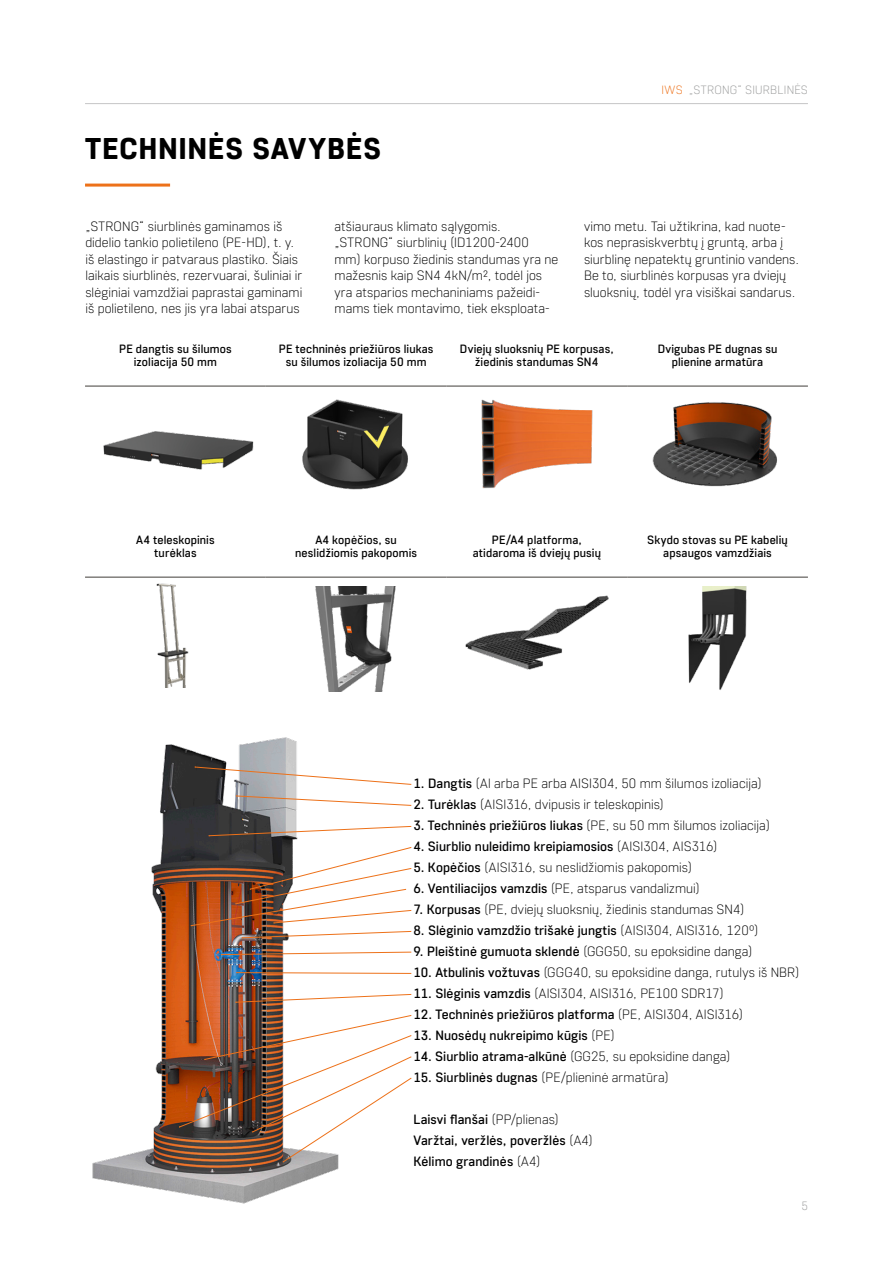
<style>
.page{position:relative;width:893px;height:1263px;background:#fff}
.page>*{position:absolute;margin:0;border:0;box-sizing:border-box;transform-origin:0 0}
.t1{font:800 30px "Core Sans R65";letter-spacing:.02em;color:#000}
.t2{font:300 13.5px/16.5px "Core Sans R25";letter-spacing:.005em;color:#000}
.t3{font:500 13.5px/21px "Core Sans R45";letter-spacing:.01em;color:#000}
.t4{font:500 13.5px "Core Sans R45";letter-spacing:.005em;color:#010102}
.t5{font:500 12px/13.5px "Core Sans R45";letter-spacing:.01em;color:#000;text-align:center}
.t6{font:300 12px "Core Sans R25";letter-spacing:.025em;color:#9b9c9c}
.s1{color:#ed7119}
.s2{font-family:"Core Sans R45";font-weight:500}
.s3{color:#000}
.s4{font-family:"Core Sans R25";font-weight:300}
</style>
<div class="page">
<hr style="left:85px;top:103px;width:723px;height:1px;background:#c5c5c6">
<hr style="left:85px;top:184px;width:85px;height:3px;background:#ed7119">
<svg style="left:85px;top:385px;width:723px;height:1px"></svg>
<hr style="left:265px;top:339px;width:1px;height:47px;background:#fff">
<hr style="left:446px;top:339px;width:1px;height:47px;background:#fff">
<hr style="left:626px;top:339px;width:2px;height:47px;background:#fff">
<hr style="left:85px;top:386px;width:181px;height:1px;background:#413e3a">
<hr style="left:266px;top:386px;width:180px;height:1px;background:#413e3a">
<hr style="left:446px;top:386px;width:181px;height:1px;background:#413e3a">
<hr style="left:627px;top:386px;width:181px;height:1px;background:#413e3a">
<svg style="left:85px;top:576px;width:723px;height:1px"></svg>
<hr style="left:265px;top:530px;width:1px;height:47px;background:#fff">
<hr style="left:446px;top:530px;width:1px;height:47px;background:#fff">
<hr style="left:626px;top:530px;width:2px;height:47px;background:#fff">
<hr style="left:85px;top:577px;width:181px;height:1px;background:#413e3a">
<hr style="left:266px;top:577px;width:180px;height:1px;background:#413e3a">
<hr style="left:446px;top:577px;width:181px;height:1px;background:#413e3a">
<hr style="left:627px;top:577px;width:181px;height:1px;background:#413e3a">
<img style="left:481px;top:399px;width:112px;height:90px">
<img style="left:103px;top:431px;width:151px;height:39px">
<img style="left:156px;top:583px;width:33px;height:105px">
<img style="left:302px;top:399px;width:106px;height:91px">
<img style="left:315px;top:586px;width:81px;height:105px">
<img style="left:688px;top:586px;width:59px;height:104px">
<img style="left:652px;top:402px;width:125px;height:85px">
<img style="left:465px;top:595px;width:144px;height:75px">
<img style="left:92px;top:737px;width:247px;height:467px">
<svg style="left:208px;top:826px;width:204px;height:10px"></svg>
<svg style="left:195px;top:766px;width:217px;height:19px"></svg>
<svg style="left:236px;top:795px;width:176px;height:11px"></svg>
<svg style="left:191px;top:847px;width:221px;height:91px"></svg>
<svg style="left:221px;top:952px;width:191px;height:3px"></svg>
<svg style="left:236px;top:972px;width:176px;height:2px"></svg>
<svg style="left:235px;top:994px;width:177px;height:9px"></svg>
<img style="left:179px;top:1015px;width:233px;height:147px">
<h1 class="t1" style="left:85px;top:130px;width:298px">TECHNINĖS SAVYBĖS</h1>
<p class="t6" style="left:661px;top:82px;width:148px"><span class="s1">IWS</span> „STRONG“ SIURBLINĖS</p>
<p class="t2" style="left:85px;top:217px;width:219px">„STRONG“ siurblinės gaminamos iš didelio tankio polietileno (PE-HD), t. y. iš elastingo ir patvaraus plastiko. Šiais laikais siurblinės, rezervuarai, šuliniai ir slėginiai vamzdžiai paprastai gaminami iš polietileno, nes jis yra labai atsparus</p>
<p class="t2" style="left:334px;top:217px;width:225px">atšiauraus klimato sąlygomis. „STRONG“ siurblinių (ID1200-2400 mm) korpuso žiedinis standumas yra ne mažesnis kaip SN4 4kN/m², todėl jos yra atsparios mechaniniams pažeidi&shy;mams tiek montavimo, tiek eksploata-</p>
<p class="t2" style="left:584px;top:217px;width:217px">vimo metu. Tai užtikrina, kad nuote&shy;kos neprasiskverbtų į gruntą, arba į siurblinę nepatektų gruntinio vandens.<br>Be to, siurblinės korpusas yra dviejų sluoksnių, todėl yra visiškai sandarus.</p>
<p class="t5" style="left:119px;top:341px;width:114px">PE dangtis su šilumos izoliacija 50 mm</p>
<p class="t5" style="left:279px;top:341px;width:156px">PE techninės priežiūros liukas su šilumos izoliacija 50 mm</p>
<p class="t5" style="left:460px;top:341px;width:155px">Dviejų sluoksnių PE korpusas, žiedinis standumas SN4</p>
<p class="t5" style="left:658px;top:341px;width:121px">Dvigubas PE dugnas su plienine armatūra</p>
<p class="t5" style="left:136px;top:532px;width:80px">A4 teleskopinis turėklas</p>
<p class="t5" style="left:295px;top:532px;width:123px">A4 kopėčios, su neslidžiomis pakopomis</p>
<p class="t5" style="left:473px;top:532px;width:130px">PE/A4 platforma, atidaroma iš dviejų pusių</p>
<p class="t5" style="left:647px;top:532px;width:142px">Skydo stovas su PE kabelių apsaugos vamzdžiais</p>
<p class="t2" style="left:413px;top:774px;width:350px"><span class="s2">1. Dangtis</span> (Al arba PE arba AISI304, 50 mm šilumos izoliacija)</p>
<p class="t2" style="left:413px;top:795px;width:252px"><span class="s2">2. Turėklas</span> (AISI316, dvipusis ir teleskopinis)</p>
<p class="t2" style="left:413px;top:816px;width:358px"><span class="s2">3. Techninės priežiūros liukas</span> (PE, su 50 mm šilumos izoliacija)</p>
<p class="t4" style="left:413px;top:837px;width:306px"><span class="s3">4.</span> Siurblio nuleidimo kreipiamosios <span class="s4">(AISI304, AIS316)</span></p>
<p class="t2" style="left:413px;top:858px;width:280px"><span class="s2">5. Kopėčios</span> (AISI316, su neslidžiomis pakopomis)</p>
<p class="t2" style="left:413px;top:880px;width:288px"><span class="s2">6. Ventiliacijos vamzdis</span> (PE, atsparus vandalizmui)</p>
<p class="t2" style="left:413px;top:901px;width:333px"><span class="s2">7. Korpusas</span> (PE, dviejų sluoksnių, žiedinis standumas SN4)</p>
<p class="t3" style="left:413px;top:919px;width:347px">8. Slėginio vamzdžio trišakė jungtis <span class="s4">(AISI304, AISI316, 120º)</span></p>
<p class="t3" style="left:413px;top:940px;width:341px">9. Pleištinė gumuota sklendė <span class="s4">(GGG50, su epoksidine danga)</span></p>
<p class="t2" style="left:413px;top:964px;width:388px"><span class="s2">10. Atbulinis vožtuvas</span> (GGG40, su epoksidine danga, rutulys iš NBR)</p>
<p class="t2" style="left:413px;top:985px;width:312px"><span class="s2">11. Slėginis vamzdis</span> (AISI304, AISI316, PE100 SDR17)</p>
<p class="t3" style="left:413px;top:1003px;width:331px">12. Techninės priežiūros platforma <span class="s4">(PE, AISI304, AISI316)</span></p>
<p class="t3" style="left:413px;top:1024px;width:203px">13. Nuosėdų nukreipimo kūgis <span class="s4">(PE)</span></p>
<p class="t3" style="left:413px;top:1045px;width:319px">14. Siurblio atrama-alkūnė <span class="s4">(GG25, su epoksidine danga)</span></p>
<p class="t2" style="left:413px;top:1069px;width:257px"><span class="s2">15. Siurblinės dugnas</span> (PE/plieninė armatūra)</p>
<p class="t3" style="left:413px;top:1108px;width:181px">Laisvi flanšai <span class="s4">(PP/plienas)<br></span>Varžtai, veržlės, poveržlės <span class="s4">(A4)<br></span>Kėlimo grandinės <span class="s4">(A4)</span></p>
<p class="t6" style="left:801px;top:1198px;width:8px">5</p>
</div>
